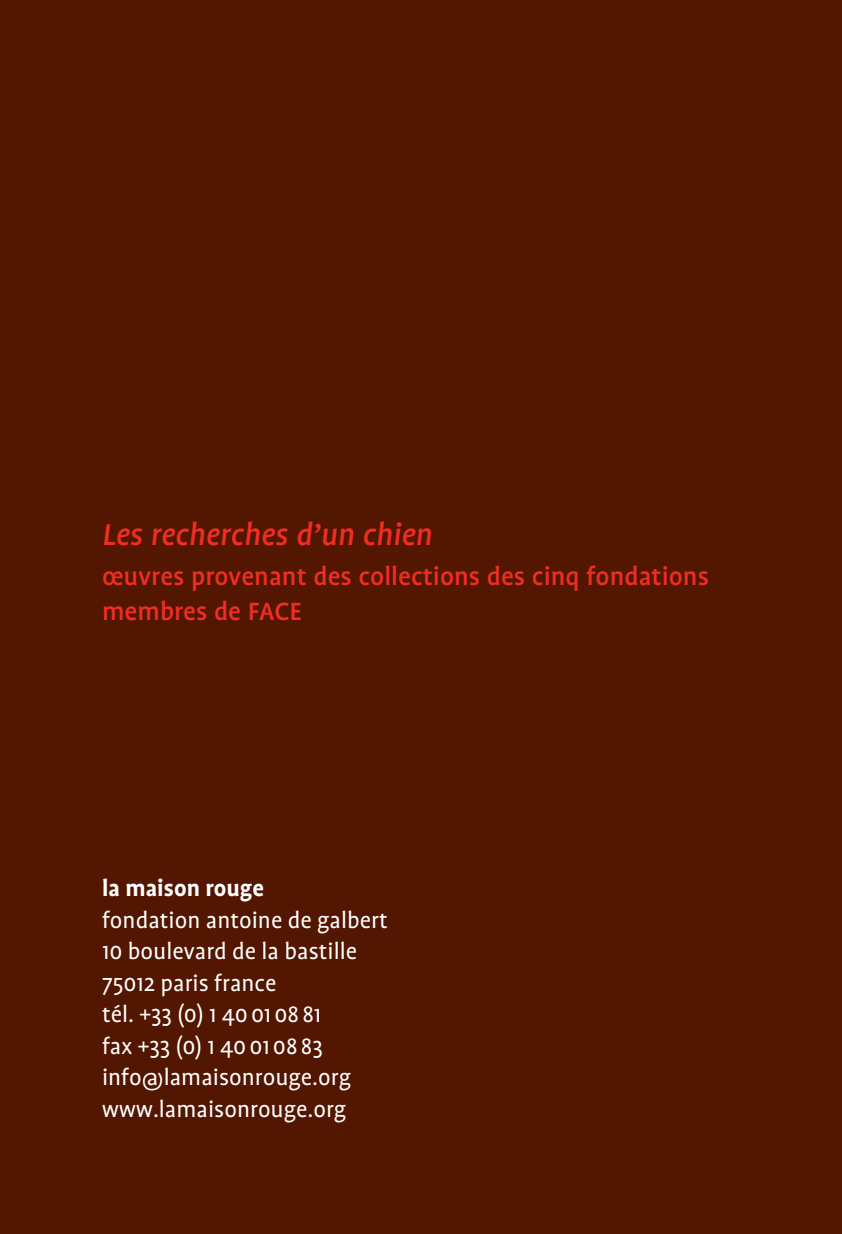
<style>
.page{position:relative;width:842px;height:1234px;background:#fff}
.page>*{position:absolute;margin:0;border:0;box-sizing:border-box;transform-origin:0 0}
.t1{font:italic 500 34.5px "Profile";color:#ee2e22}
.t2{font:500 28.5px/34.5px "Profile";color:#ee2e22}
.t3{font:25.5px/31.5px "Profile";color:#fff}
.t4{font:700 25.5px "Profile";color:#fff}
</style>
<div class="page">
<div style="left:0;top:0;width:842px;height:1233px;background:#531600"></div>
<h1 class="t1" style="left:102px;top:516px;width:332px">Les recherches d’un chien</h1>
<p class="t2" style="left:102px;top:559px;width:608px">œuvres provenant des collections des cinq fondations membres de FACE</p>
<p class="t4" style="left:102px;top:874px;width:164px">la maison rouge</p>
<p class="t3" style="left:102px;top:903px;width:287px">fondation antoine de galbert<br>10 boulevard de la bastille<br>75012 paris france<br>tél. +33 (0) 1 400108 81<br>fax +33 (0) 1 400108 83 info@lamaisonrouge.org www.lamaisonrouge.org</p>
</div>
